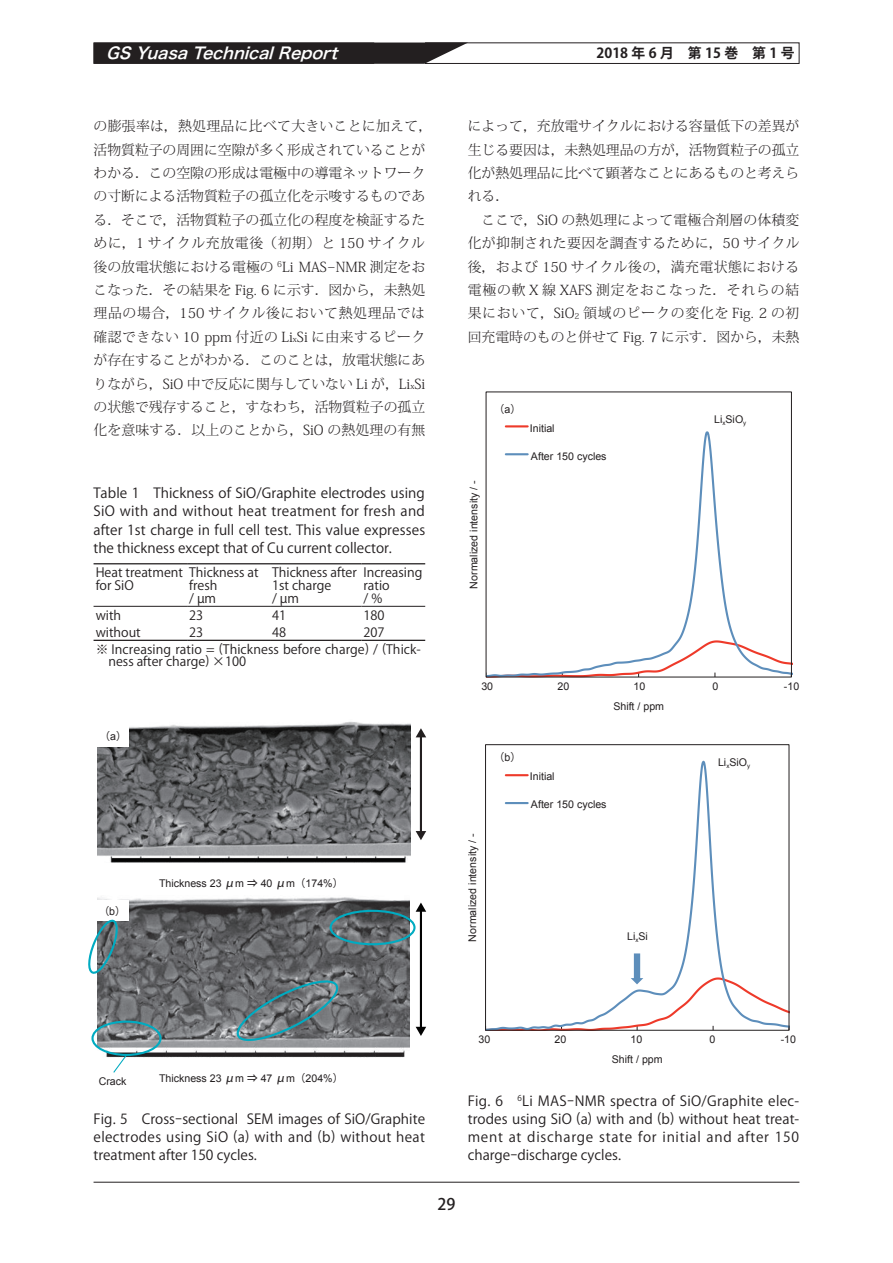
<style>
.page{position:relative;width:893px;height:1263px;background:#fff}
.page>*{position:absolute;margin:0;border:0;box-sizing:border-box;transform-origin:0 0}
.t1{font:italic 15.9px "Hira Kaku Pro W6";color:#fff}
.t2{font:500 15.9px "Koz Go Pr 6 N";color:#231f20}
.t3{font:300 13.8px/23.4px "Koz Min Pr 6 N";color:#231f20;text-align:justify}
.t4{font:13.8px/18.1px "Koz Go Pr 6 N";color:#231f20;text-align:justify}
.t5{font:700 13.8px "Koz Go Pr 6 N";color:#231f20}
.t6{font:12.75px/12.8px "Koz Go Pr 6 N";color:#231f20}
.t7{font:10.65px "Arial";color:#231f20}
.t8{font:500 10.65px "Koz Go Pr 6 N";color:#231f20}
.s1{font-size:8.1px}
.s2{font-family:"Arial";font-weight:400}
.s3{font-family:"Koz Go Pr 6 N";font-weight:500}
</style>
<div class="page">
<hr style="left:94px;top:1182px;width:705px;height:1px;background:#231f20">
<div style="left:97px;top:43px;width:366px;height:21px;background:#231f20"></div>
<div style="left:94px;top:43px;width:280px;height:21px;border:2px solid #231f20"></div>
<div style="left:425px;top:43px;width:374px;height:21px;border:1px solid #231f20"></div>
<hr style="left:94px;top:606px;width:93px;height:1px;background:#231f20">
<hr style="left:187px;top:606px;width:83px;height:1px;background:#231f20">
<hr style="left:270px;top:606px;width:91px;height:1px;background:#231f20">
<hr style="left:361px;top:606px;width:64px;height:1px;background:#231f20">
<hr style="left:94px;top:563px;width:93px;height:1px;background:#231f20">
<hr style="left:187px;top:563px;width:83px;height:1px;background:#231f20">
<hr style="left:270px;top:563px;width:91px;height:1px;background:#231f20">
<hr style="left:361px;top:563px;width:64px;height:1px;background:#231f20">
<hr style="left:94px;top:640px;width:93px;height:1px;background:#231f20">
<hr style="left:187px;top:640px;width:83px;height:1px;background:#231f20">
<hr style="left:270px;top:640px;width:91px;height:1px;background:#231f20">
<hr style="left:361px;top:640px;width:64px;height:1px;background:#231f20">
<img style="left:98px;top:897px;width:311px;height:161px">
<img style="left:98px;top:721px;width:312px;height:142px">
<hr style="left:420px;top:910px;width:2px;height:118px;background:#030303">
<svg style="left:416px;top:902px;width:10px;height:10px"></svg>
<svg style="left:416px;top:1027px;width:10px;height:9px"></svg>
<hr style="left:420px;top:736px;width:2px;height:96px;background:#231f20">
<svg style="left:416px;top:728px;width:10px;height:9px"></svg>
<svg style="left:416px;top:831px;width:10px;height:9px"></svg>
<div style="left:97px;top:900px;width:32px;height:21px;background:#fff"></div>
<div style="left:98px;top:726px;width:31px;height:21px;background:#fff"></div>
<div style="left:91px;top:1020px;width:71px;height:36px;border:2px solid #00abc1;border-radius:50%"></div>
<svg style="left:112px;top:1053px;width:16px;height:20px"></svg>
<div style="left:330px;top:910px;width:86px;height:35px;border:2px solid #00abc1;border-radius:50%"></div>
<svg style="left:88px;top:919px;width:33px;height:56px"></svg>
<svg style="left:234px;top:977px;width:110px;height:67px"></svg>
<svg style="left:504px;top:760px;width:286px;height:193px"></svg>
<svg style="left:486px;top:431px;width:306px;height:247px"></svg>
<hr style="left:506px;top:425px;width:22px;height:2px;background:#ee3a2a">
<hr style="left:506px;top:453px;width:22px;height:2px;background:#5d8ebb">
<hr style="left:506px;top:774px;width:22px;height:2px;background:#ee3a2a">
<hr style="left:506px;top:802px;width:22px;height:2px;background:#5d8ebb">
<svg style="left:485px;top:953px;width:305px;height:78px"></svg>
<p class="t1" style="left:106px;top:39px;width:240px">GSYuasaTechnicalReport</p>
<p class="t5" style="left:597px;top:46px;width:199px">2018 年 6 月　第 15 巻　第 1 号</p>
<p class="t3" style="left:94px;top:115px;width:340px;text-align:left">の膨張率は，熱処理品に比べて大きいことに加えて，活物質粒子の周囲に空隙が多く形成されていることがわかる．この空隙の形成は電極中の導電ネットワークの寸断による活物質粒子の孤立化を示唆するものである．そこで，活物質粒子の孤立化の程度を検証するために，1 サイクル充放電後（初期）と 150 サイクル後の放電状態における電極の <sup>6</sup>Li MAS-NMR 測定をおこなった．その結果を Fig. 6 に示す．図から，未熱処理品の場合，150 サイクル後において熱処理品では確認できない 10 ppm 付近の Li<span class="s1">x</span>Si に由来するピークが存在することがわかる．このことは，放電状態にありながら，SiO 中で反応に関与していない Li が，Li<span class="s1">x</span>Siの状態で残存すること，すなわち，活物質粒子の孤立化を意味する．以上のことから，SiO の熱処理の有無</p>
<p class="t3" style="left:468px;top:115px;width:333px">によって，充放電サイクルにおける容量低下の差異が生じる要因は，未熱処理品の方が，活物質粒子の孤立化が熱処理品に比べて顕著なことにあるものと考えられる．</p>
<p class="t3" style="left:468px;top:208px;width:333px;text-indent:14px">ここで，SiO の熱処理によって電極合剤層の体積変化が抑制された要因を調査するために，50 サイクル後，および 150 サイクル後の，満充電状態における電極の軟 X 線 XAFS 測定をおこなった．それらの結果において，SiO<span class="s1">2</span> 領域のピークの変化を Fig. 2 の初回充電時のものと併せて Fig. 7 に示す．図から，未熱</p>
<p class="t8" style="left:494px;top:403px;width:29px">（<span class="s2">a</span>）</p>
<p class="t7" style="left:714px;top:412px;width:34px">Li<sub>x</sub>SiO<sub>y</sub></p>
<p class="t7" style="left:530px;top:421px;width:26px">Initial</p>
<p class="t7" style="left:531px;top:449px;width:77px">After 150 cycles</p>
<p class="t4" style="left:94px;top:484px;width:333px">Table 1　Thickness of SiO/Graphite electrodes using SiO with and without heat treatment for fresh and after 1st charge in full cell test. This value expresses the thickness except that of Cu current collector.</p>
<p class="t6" style="left:96px;top:566px;width:89px">Heat treatment for SiO</p>
<p class="t6" style="left:189px;top:566px;width:71px">Thickness at fresh<br>/ µm</p>
<p class="t6" style="left:272px;top:566px;width:86px">Thickness after<br>1st charge<br>/ µm</p>
<p class="t6" style="left:364px;top:566px;width:60px">Increasing ratio<br>/ %</p>
<p class="t6" style="left:96px;top:609px;width:27px">with</p>
<p class="t6" style="left:189px;top:609px;width:16px">23</p>
<p class="t6" style="left:272px;top:609px;width:16px">41</p>
<p class="t6" style="left:364px;top:609px;width:23px">180</p>
<p class="t6" style="left:96px;top:626px;width:47px">without</p>
<p class="t6" style="left:189px;top:626px;width:16px">23</p>
<p class="t6" style="left:272px;top:626px;width:16px">48</p>
<p class="t6" style="left:96px;top:624px;width:327px;line-height:17px;text-indent:268px">207<br>※ Increasing ratio = (Thickness before charge) / (Thick-</p>
<p class="t6" style="left:108px;top:656px;width:139px">ness after charge) ×100</p>
<p class="t8" style="left:100px;top:730px;width:29px">（<span class="s2">a</span>）</p>
<p class="t8" style="left:99px;top:904px;width:29px">（<span class="s2">b</span>）</p>
<p class="t7" style="left:159px;top:876px;width:186px">Thickness 23 <span class="s3">μ</span>m <span class="s3">⇒</span> 40 <span class="s3">μ</span>m<span class="s3">（</span>174%<span class="s3">）</span></p>
<p class="t7" style="left:467px;top:588px;width:110px;rotate:-90deg">Normalized intensity / -</p>
<p class="t7" style="left:481px;top:679px;width:13px">30</p>
<p class="t7" style="left:557px;top:679px;width:13px">20</p>
<p class="t7" style="left:633px;top:679px;width:13px">10</p>
<p class="t7" style="left:713px;top:679px;width:7px">0</p>
<p class="t7" style="left:784px;top:679px;width:17px">-10</p>
<p class="t7" style="left:613px;top:699px;width:52px">Shift / ppm</p>
<p class="t7" style="left:466px;top:941px;width:110px;rotate:-90deg">Normalized intensity / -</p>
<p class="t8" style="left:494px;top:751px;width:29px">（<span class="s2">b</span>）</p>
<p class="t7" style="left:530px;top:770px;width:26px">Initial</p>
<p class="t7" style="left:531px;top:798px;width:77px">After 150 cycles</p>
<p class="t7" style="left:627px;top:929px;width:22px">Li<sub>x</sub>Si</p>
<p class="t7" style="left:718px;top:755px;width:34px">Li<sub>x</sub>SiO<sub>y</sub></p>
<p class="t7" style="left:99px;top:1074px;width:29px">Crack</p>
<p class="t7" style="left:159px;top:1071px;width:186px">Thickness 23 <span class="s3">μ</span>m <span class="s3">⇒</span> 47 <span class="s3">μ</span>m<span class="s3">（</span>204%<span class="s3">）</span></p>
<p class="t4" style="left:94px;top:1110px;width:333px">Fig. 5　Cross-sectional SEM images of SiO/Graphite electrodes using SiO (a) with and (b) without heat treatment after 150 cycles.</p>
<p class="t7" style="left:479px;top:1032px;width:13px">30</p>
<p class="t7" style="left:554px;top:1032px;width:13px">20</p>
<p class="t7" style="left:630px;top:1032px;width:13px">10</p>
<p class="t7" style="left:709px;top:1032px;width:7px">0</p>
<p class="t7" style="left:781px;top:1032px;width:17px">-10</p>
<p class="t7" style="left:612px;top:1052px;width:52px">Shift / ppm</p>
<p class="t4" style="left:468px;top:1092px;width:333px">Fig. 6　<sup>6</sup>Li MAS-NMR spectra of SiO/Graphite elec&shy;trodes using SiO (a) with and (b) without heat treat&shy;ment at discharge state for initial and after 150 charge-discharge cycles.</p>
<p class="t2" style="left:437px;top:1195px;width:19px">29</p>
</div>
